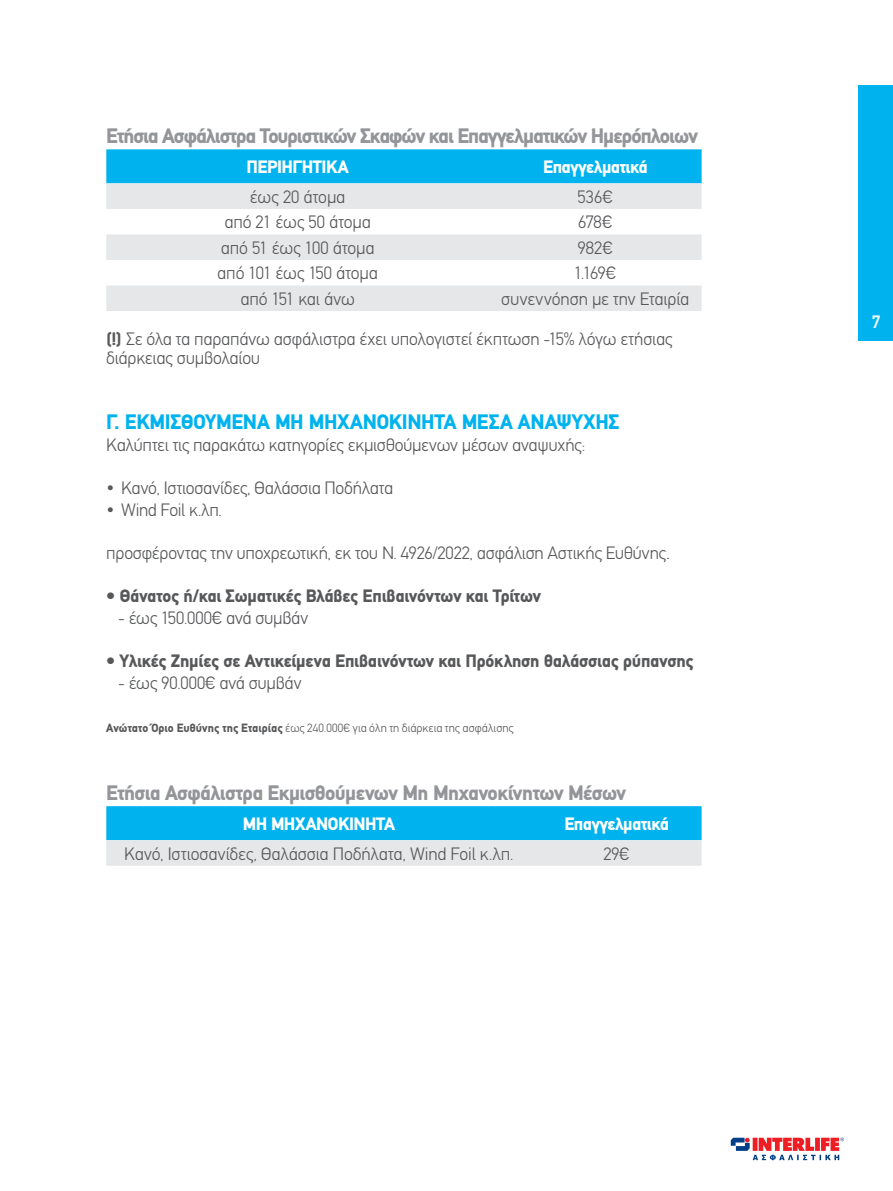
<style>
.page{position:relative;width:893px;height:1191px;background:#fff}
.page>*{position:absolute;margin:0;border:0;box-sizing:border-box;transform-origin:0 0}
.t1{font:900 21px "PF Din Text";letter-spacing:-.03em;color:#939598}
.t2{font:900 21px "PF Din Text";letter-spacing:-.01em;color:#00b3ef}
.t3{font:300 18px/39.6px "PF Din Text";letter-spacing:-.01em;color:#57585a}
.t4{font:900 18px "PF Din Text";letter-spacing:-.01em;color:#57585a}
.t5{font:900 18px "PF Din Text";letter-spacing:-.02em;color:#fff}
.t6{font:500 18px "PF Din Text";color:#fff}
.t7{font:300 12px "PF Din Text";letter-spacing:.005em;color:#57585a}
.s1{font-weight:900}
.s2{color:#231f20}
</style>
<div class="page">
<svg style="left:731px;top:1137px;width:113px;height:23px"></svg>
<div style="left:106px;top:149px;width:596px;height:34px;background:#00b3ef"></div>
<svg style="left:106px;top:183px;width:596px;height:128px;fill:#e6e7e9"></svg>
<svg style="left:106px;top:806px;width:596px;height:59px;background:#62c9ec"></svg>
<div style="left:859px;top:85px;width:34px;height:255px;background:#00b3ef"></div>
<p class="t1" style="left:106px;top:124px;width:593px">Ετήσια Ασφάλιστρα Τουριστικών Σκαφών και Επαγγελματικών Ημερόπλοιων</p>
<p class="t5" style="left:247px;top:156px;width:104px">ΠΕΡΙΗΓΗΤΙΚΑ</p>
<p class="t5" style="left:543px;top:156px;width:106px">Επαγγελματικά</p>
<p class="t3" style="left:250px;top:177px;width:97px">έως 20 άτομα</p>
<p class="t3" style="left:578px;top:177px;width:37px">536€</p>
<p class="t3" style="left:224px;top:202px;width:148px">από 21 έως 50 άτομα</p>
<p class="t3" style="left:578px;top:202px;width:36px">678€</p>
<p class="t3" style="left:221px;top:228px;width:155px">από 51 έως 100 άτομα</p>
<p class="t3" style="left:578px;top:228px;width:37px">982€</p>
<p class="t3" style="left:217px;top:253px;width:162px">από 101 έως 150 άτομα</p>
<p class="t3" style="left:574px;top:253px;width:44px">1.169€</p>
<p class="t3" style="left:240px;top:279px;width:116px">από 151 και άνω</p>
<p class="t3" style="left:106px;top:279px;width:585px;text-indent:395px">συνεννόηση με την Εταιρία <span class="s1">(!)</span> Σε όλα τα παραπάνω ασφάλιστρα έχει υπολογιστεί έκπτωση -15% λόγω ετήσιας</p>
<p class="t3" style="left:106px;top:338px;width:156px">διάρκειας συμβολαίου</p>
<p class="t2" style="left:106px;top:409px;width:515px">Γ. ΕΚΜΙΣΘΟΥΜΕΝΑ ΜΗ ΜΗΧΑΝΟΚΙΝΗΤΑ ΜΕΣΑ ΑΝΑΨΥΧΗΣ</p>
<p class="t3" style="left:106px;top:425px;width:481px">Καλύπτει τις παρακάτω κατηγορίες εκμισθούμενων μέσων αναψυχής:</p>
<p class="t3" style="left:106px;top:468px;width:288px">• Κανό, Ιστιοσανίδες, Θαλάσσια Ποδήλατα</p>
<p class="t3" style="left:106px;top:490px;width:117px">• Wind Foil κ.λπ.</p>
<p class="t3" style="left:106px;top:533px;width:565px">προσφέροντας την υποχρεωτική, εκ του Ν. 4926/2022, ασφάλιση Aστικής Eυθύνης<span class="s2">.</span></p>
<p class="t4" style="left:106px;top:585px;width:436px">• Θάνατος ή/και Σωματικές Βλάβες Επιβαινόντων και Τρίτων</p>
<p class="t3" style="left:118px;top:598px;width:191px">- έως 150.000€ ανά συμβάν</p>
<p class="t4" style="left:106px;top:650px;width:589px">• Υλικές Ζημίες σε Αντικείμενα Επιβαινόντων και Πρόκληση θαλάσσιας ρύπανσης</p>
<p class="t3" style="left:118px;top:662px;width:185px">- έως 90.000€ ανά συμβάν</p>
<p class="t7" style="left:106px;top:720px;width:409px"><span class="s1">Ανώτατο Όριο Ευθύνης της Εταιρίας</span> έως 240.000€ για όλη τη διάρκεια της ασφάλισης</p>
<p class="t1" style="left:106px;top:780px;width:521px">Ετήσια Ασφάλιστρα Εκμισθούμενων Μη Μηχανοκίνητων Μέσων</p>
<p class="t5" style="left:243px;top:813px;width:154px">ΜΗ ΜΗΧΑΝΟΚΙΝΗΤΑ</p>
<p class="t5" style="left:564px;top:813px;width:106px">Επαγγελματικά</p>
<p class="t3" style="left:124px;top:834px;width:391px">Κανό, Ιστιοσανίδες, Θαλάσσια Ποδήλατα, Wind Foil κ.λπ.</p>
<p class="t3" style="left:603px;top:834px;width:28px">29€</p>
<p class="t6" style="left:872px;top:311px;width:10px">7</p>
</div>
